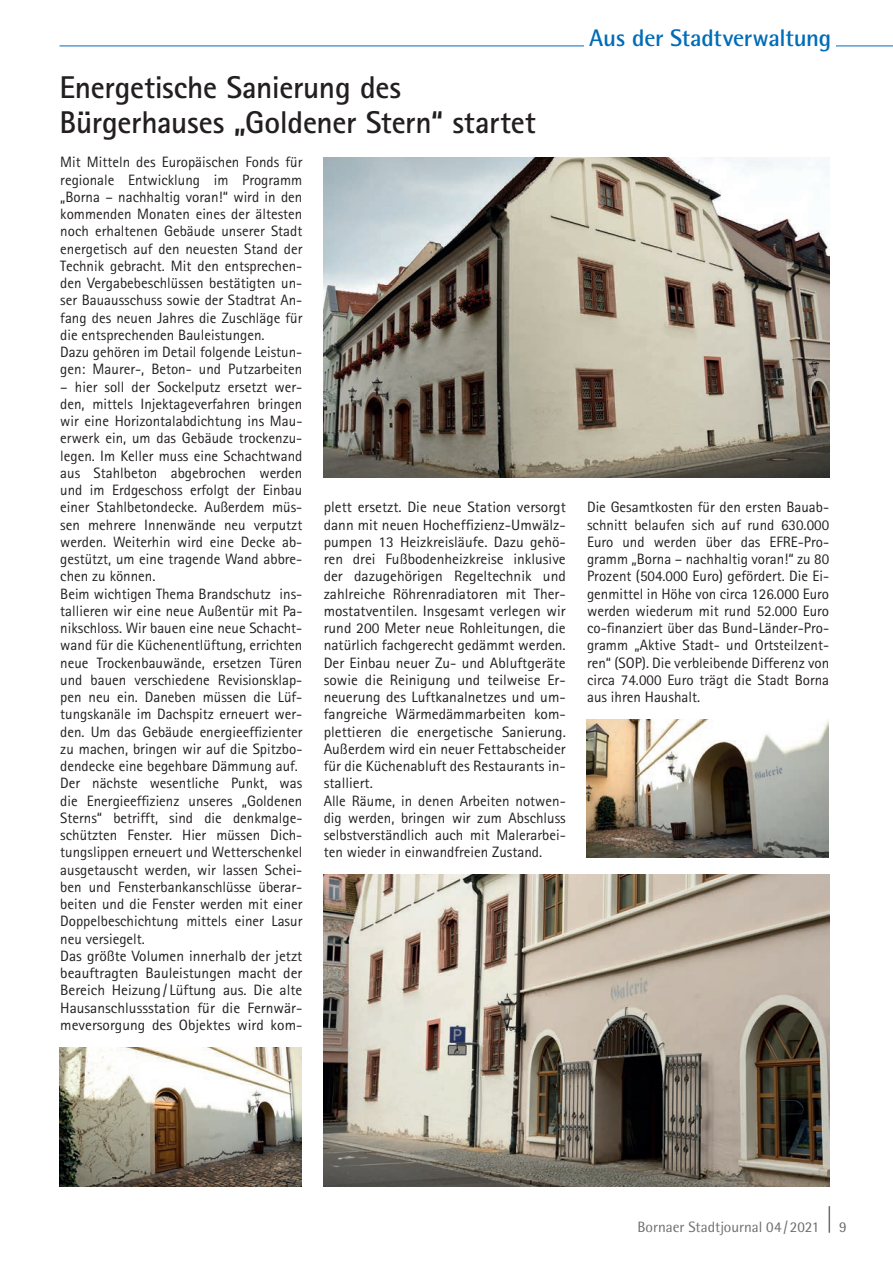
<style>
.page{position:relative;width:893px;height:1263px;background:#fff}
.page>*{position:absolute;margin:0;border:0;box-sizing:border-box;transform-origin:0 0}
.t1{font:700 31.5px/34.5px "Rotis Sans Serif";letter-spacing:-.01em;color:#231f20}
.t2{font:700 24px "Rotis Semi Sans";letter-spacing:-.01em;color:#006cb7}
.t3{font:15px/17.2px "Rotis Sans Serif";color:#231f20}
.t4{font:15px "Rotis Semi Sans";color:#6c6d70}
</style>
<div class="page">
<svg style="left:829px;top:1206px;width:1px;height:27px"></svg>
<hr style="left:60px;top:46px;width:833px;height:1px;background:#006cb7">
<div style="left:584px;top:28px;width:252px;height:24px;background:#fff"></div>
<img style="left:323px;top:158px;width:506px;height:320px">
<img style="left:323px;top:875px;width:506px;height:311px">
<img style="left:586px;top:719px;width:243px;height:138px">
<img style="left:60px;top:1047px;width:242px;height:139px">
<h2 class="t2" style="left:589px;top:23px;width:244px">Aus der Stadtverwaltung</h2>
<h1 class="t1" style="left:60px;top:70px;width:478px">Energetische Sanierung des<br>Bürgerhauses „Goldener Stern“ startet</h1>
<p class="t3" style="left:60px;top:153px;width:244px">Mit Mitteln des Europäischen Fonds für regionale Entwicklung im Programm „Borna – nachhaltig voran!“ wird in den kommenden Monaten eines der ältesten noch erhaltenen Gebäude unserer Stadt energetisch auf den neuesten Stand der Technik gebracht. Mit den entsprechen&shy;den Vergabebeschlüssen bestätigten un&shy;ser Bauausschuss sowie der Stadtrat An&shy;fang des neuen Jahres die Zuschläge für die entsprechenden Bauleistungen.<br>Dazu gehören im Detail folgende Leistun&shy;gen: Maurer-, Beton- und Putzarbeiten</p>
<p class="t3" style="left:60px;top:378px;width:244px">– hier soll der Sockelputz ersetzt wer&shy;den, mittels Injektageverfahren bringen wir eine Horizontalabdichtung ins Mau&shy;erwerk ein, um das Gebäude trockenzu&shy;legen. Im Keller muss eine Schachtwand aus Stahlbeton abgebrochen werden und im Erdgeschoss erfolgt der Einbau einer Stahlbetondecke. Außerdem müs&shy;sen mehrere Innenwände neu verputzt werden. Weiterhin wird eine Decke ab&shy;gestützt, um eine tragende Wand abbre&shy;chen zu können.<br>Beim wichtigen Thema Brandschutz ins&shy;tallieren wir eine neue Außentür mit Pa&shy;nikschloss. Wir bauen eine neue Schacht&shy;wand für die Küchenentlüftung, errichten neue Trockenbauwände, ersetzen Türen und bauen verschiedene Revisionsklap&shy;pen neu ein. Daneben müssen die Lüf&shy;tungskanäle im Dachspitz erneuert wer&shy;den. Um das Gebäude energieeffizienter zu machen, bringen wir auf die Spitzbo&shy;dendecke eine begehbare Dämmung auf.<br>Der nächste wesentliche Punkt, was die Energieeffizienz unseres „Goldenen Sterns“ betrifft, sind die denkmalge&shy;schützten Fenster. Hier müssen Dich&shy;tungslippen erneuert und Wetterschenkel ausgetauscht werden, wir lassen Schei&shy;ben und Fensterbankanschlüsse überar&shy;beiten und die Fenster werden mit einer Doppelbeschichtung mittels einer Lasur neu versiegelt.<br>Das größte Volumen innerhalb der jetzt beauftragten Bauleistungen macht der Bereich Heizung / Lüftung aus. Die alte Hausanschlussstation für die Fernwär&shy;meversorgung des Objektes wird kom-</p>
<p class="t3" style="left:324px;top:498px;width:244px">plett ersetzt. Die neue Station versorgt dann mit neuen Hocheffizienz-Umwälz&shy;pumpen 13 Heizkreisläufe. Dazu gehö&shy;ren drei Fußbodenheizkreise inklusive der dazugehörigen Regeltechnik und zahlreiche Röhrenradiatoren mit Ther&shy;mostatventilen. Insgesamt verlegen wir rund 200 Meter neue Rohleitungen, die natürlich fachgerecht gedämmt werden.<br>Der Einbau neuer Zu- und Abluftgeräte sowie die Reinigung und teilweise Er&shy;neuerung des Luftkanalnetzes und um&shy;fangreiche Wärmedämmarbeiten kom&shy;plettieren die energetische Sanierung.<br>Außerdem wird ein neuer Fettabscheider für die Küchenabluft des Restaurants in&shy;stalliert.<br>Alle Räume, in denen Arbeiten notwen&shy;dig werden, bringen wir zum Abschluss selbstverständlich auch mit Malerarbei&shy;ten wieder in einwandfreien Zustand.</p>
<p class="t3" style="left:587px;top:498px;width:244px;text-align:justify">Die Gesamtkosten für den ersten Bauab&shy;schnitt belaufen sich auf rund 630.000<br>Euro und werden über das EFRE-Pro&shy;gramm „Borna – nachhaltig voran!“ zu 80<br>Prozent (504.000 Euro) gefördert. Die Ei&shy;genmittel in Höhe von circa 126.000 Euro werden wiederum mit rund 52.000 Euro co-finanziert über das Bund-Länder-Pro&shy;gramm „Aktive Stadt- und Ortsteilzent&shy;ren“ (SOP). Die verbleibende Differenz von circa 74.000 Euro trägt die Stadt Borna aus ihren Haushalt.</p>
<p class="t4" style="left:637px;top:1218px;width:184px">Bornaer Stadtjournal 04/2021</p>
<p class="t4" style="left:839px;top:1218px;width:9px">9</p>
</div>
